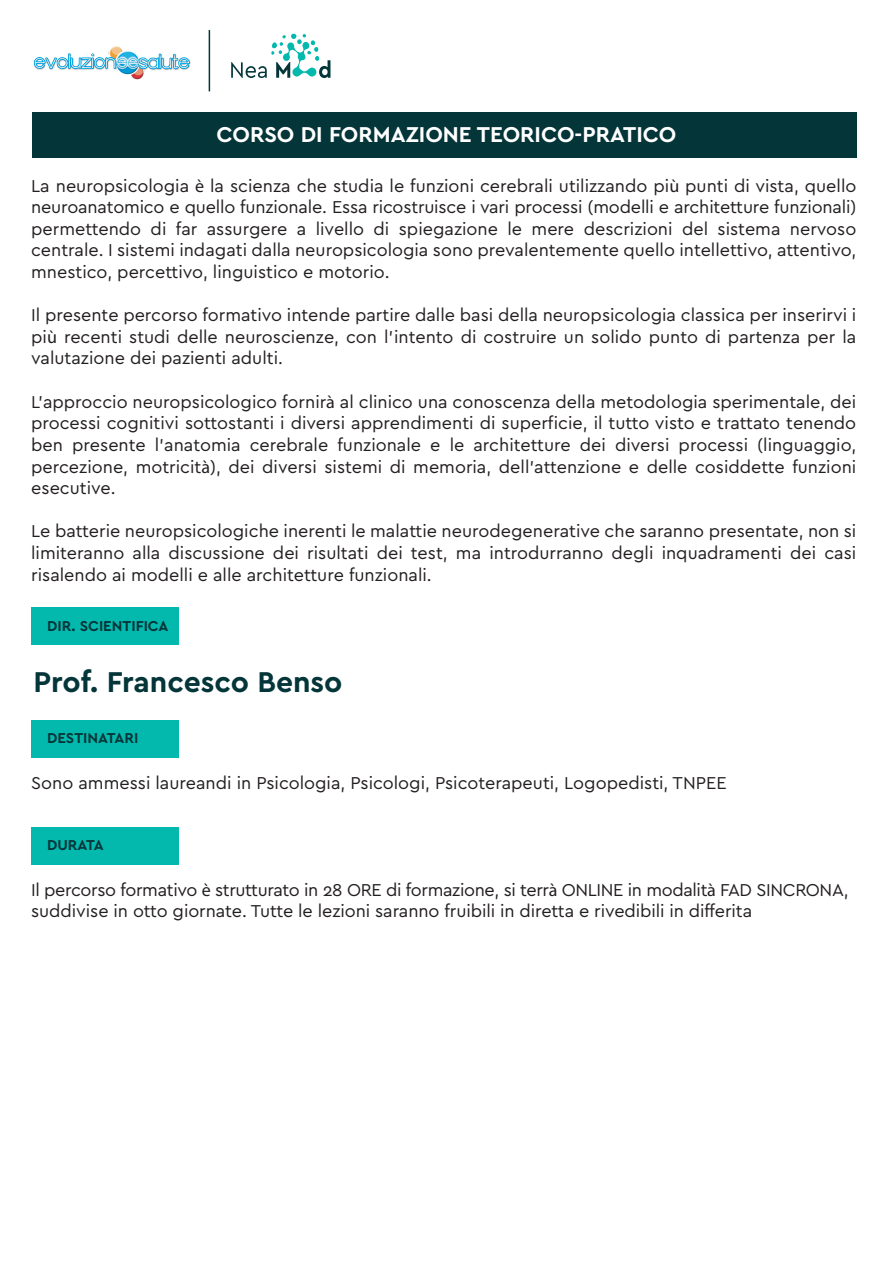
<style>
.page{position:relative;width:893px;height:1263px;background:#fff}
.page>*{position:absolute;margin:0;border:0;box-sizing:border-box;transform-origin:0 0}
.t1{font:700 30px "Cera GR";color:#033539}
.t2{font:700 22.5px "Cera GR";color:#fff}
.t3{font:18px/21.6px "Cera GR";color:#231f20;text-align:justify}
.t4{font:18px/21.6px "Cera GR";letter-spacing:-.02em;color:#231f20}
.t5{font:700 15px "Cera GR";color:#033539}
.s1{font-family:"Myriad Pro"}
</style>
<div class="page">
<div style="left:32px;top:112px;width:824px;height:46px;background:#033539"></div>
<svg style="left:231px;top:34px;width:99px;height:44px"></svg>
<img style="left:33px;top:41px;width:176px;height:46px">
<hr style="left:209px;top:30px;width:1px;height:61px;background:#033539">
<div style="left:32px;top:720px;width:147px;height:37px;background:#03b9ae"></div>
<div style="left:32px;top:608px;width:147px;height:37px;background:#03b9ae"></div>
<div style="left:32px;top:827px;width:147px;height:37px;background:#03b9ae"></div>
<p class="t2" style="left:216px;top:122px;width:461px">CORSO DI FORMAZIONE TEORICO-PRATICO</p>
<p class="t3" style="left:31px;top:175px;width:827px">La neuropsicologia <span class="s1">è</span> la scienza che studia le funzioni cerebrali utilizzando pi<span class="s1">ù</span> punti di vista, quello neuroanatomico e quello funzionale. Essa ricostruisce i vari processi (modelli e architetture funzionali) permettendo di far assurgere a livello di spiegazione le mere descrizioni del sistema nervoso centrale. I sistemi indagati dalla neuropsicologia sono prevalentemente quello intellettivo, attentivo, mnestico, percettivo, linguistico e motorio.</p>
<p class="t3" style="left:31px;top:305px;width:827px">Il presente percorso formativo intende partire dalle basi della neuropsicologia classica per inserirvi i pi<span class="s1">ù</span> recenti studi delle neuroscienze, con l’intento di costruire un solido punto di partenza per la valutazione dei pazienti adulti.</p>
<p class="t3" style="left:31px;top:391px;width:827px">L’approccio neuropsicologico fornir<span class="s1">à</span> al clinico una conoscenza della metodologia sperimentale, dei processi cognitivi sottostanti i diversi apprendimenti di superficie, il tutto visto e trattato tenendo ben presente l'anatomia cerebrale funzionale e le architetture dei diversi processi (linguaggio, percezione, motricit<span class="s1">à</span>), dei diversi sistemi di memoria, dell'attenzione e delle cosiddette funzioni esecutive.</p>
<p class="t3" style="left:31px;top:521px;width:827px">Le batterie neuropsicologiche inerenti le malattie neurodegenerative che saranno presentate, non si limiteranno alla discussione dei risultati dei test, ma introdurranno degli inquadramenti dei casi risalendo ai modelli e alle architetture funzionali.</p>
<p class="t5" style="left:47px;top:617px;width:123px">DIR. SCIENTIFICA</p>
<h1 class="t1" style="left:33px;top:665px;width:311px">Prof. Francesco Benso</h1>
<p class="t5" style="left:47px;top:730px;width:93px">DESTINATARI</p>
<p class="t3" style="left:31px;top:772px;width:697px">Sono ammessi laureandi in Psicologia, Psicologi, Psicoterapeuti, Logopedisti, TNPEE</p>
<p class="t5" style="left:47px;top:837px;width:58px">DURATA</p>
<p class="t4" style="left:31px;top:879px;width:819px">Il percorso formativo <span class="s1">è</span> strutturato in 28 ORE di formazione, si terr<span class="s1">à</span> ONLINE in modalit<span class="s1">à</span> FAD SINCRONA, suddivise in otto giornate. Tutte le lezioni saranno fruibili in diretta e rivedibili in differita</p>
</div>
